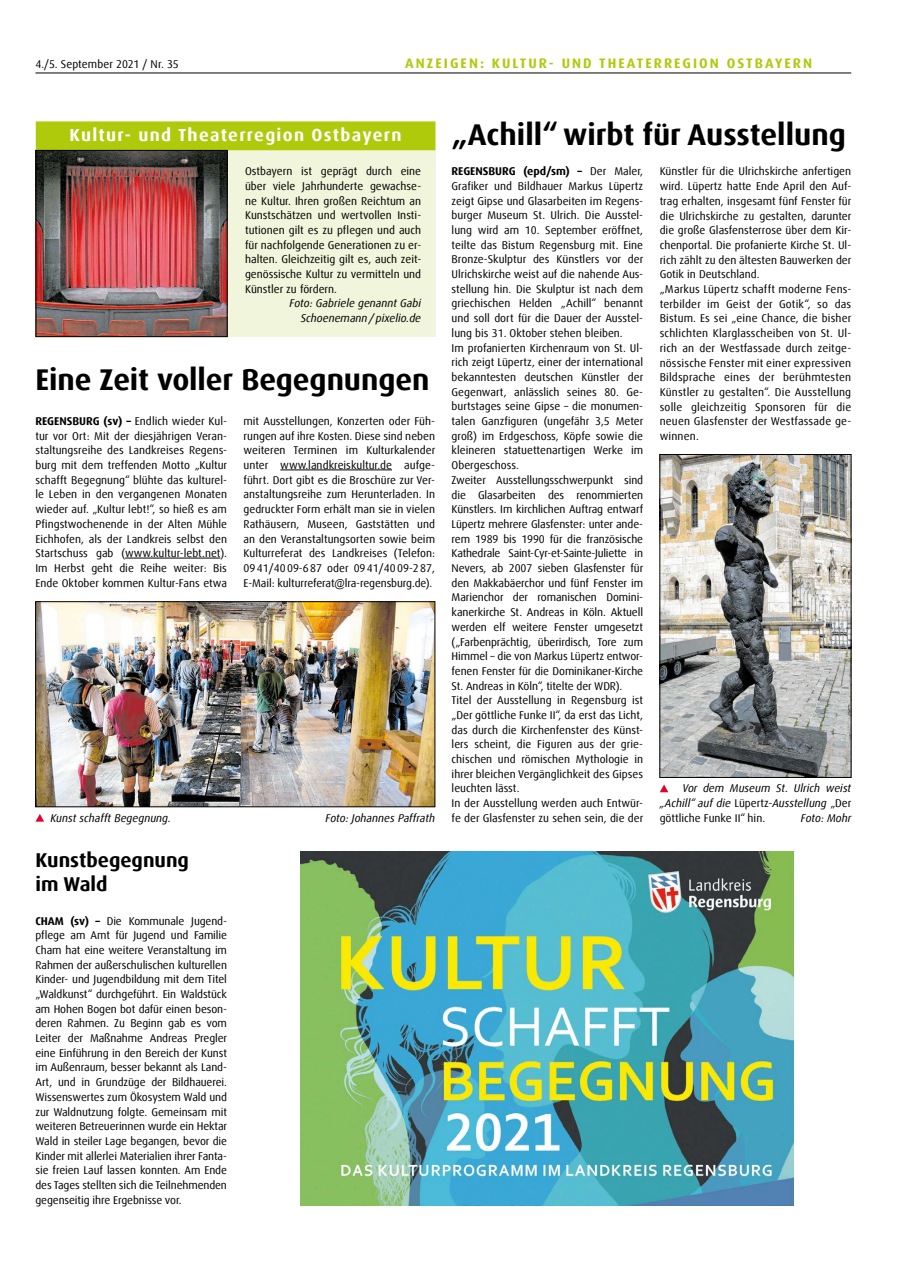
<style>
.page{position:relative;width:908px;height:1276px;background:#fff}
.page>*{position:absolute;margin:0;border:0;box-sizing:border-box;transform-origin:0 0}
.t1{font:700 30px "Dax Offc Pro";color:#000}
.t2{font:700 20px/23.8px "Dax Offc Pro";color:#000}
.t3{font:700 17.5px "Dax Offc Pro";letter-spacing:.075em;color:#fff}
.t4{font:700 13.75px "Dax Offc Pro";letter-spacing:.15em;color:#afca0b}
.t5{font:11.25px/14.8px "Dax Offc Pro";color:#000;text-align:justify}
.t6{font:italic 11.25px/14.8px "Dax Offc Pro";color:#000;text-align:right}
.s1{font-weight:700}
.s2{font-style:normal}
</style>
<div class="page">
<hr style="left:35px;top:73px;width:815px;height:1px;background:#000">
<hr style="left:125px;top:558px;width:95px;height:1px;background:#000">
<hr style="left:280px;top:469px;width:112px;height:1px;background:#000">
<img style="left:37px;top:603px;width:396px;height:202px">
<div style="left:35px;top:601px;width:400px;height:206px;border:1px solid #000"></div>
<svg style="left:36px;top:814px;width:8px;height:7px"></svg>
<img style="left:300px;top:851px;width:493px;height:354px">
<div style="left:36px;top:121px;width:399px;height:216px;background:#f1f5db"></div>
<div style="left:36px;top:121px;width:399px;height:29px;background:#afca0b"></div>
<img style="left:38px;top:152px;width:187px;height:183px">
<div style="left:36px;top:150px;width:191px;height:187px;border:1px solid #000"></div>
<img style="left:661px;top:456px;width:187px;height:319px">
<div style="left:659px;top:454px;width:191px;height:323px;border:1px solid #000"></div>
<svg style="left:660px;top:784px;width:8px;height:8px"></svg>
<p class="t5" style="left:35px;top:56px;width:145px">4./5. September 2021 / Nr. 35</p>
<p class="t4" style="left:405px;top:54px;width:408px">ANZEIGEN: KULTUR- UND THEATERREGION OSTBAYERN</p>
<h3 class="t3" style="left:69px;top:123px;width:333px">Kultur- und Theaterregion Ostbayern</h3>
<p class="t5" style="left:245px;top:164px;width:177px">Ostbayern ist geprägt durch eine über viele Jahrhunderte gewachse&shy;ne Kultur. Ihren großen Reichtum an Kunstschätzen und wertvollen Insti&shy;tutionen gilt es zu pflegen und auch für nachfolgende Generationen zu er&shy;halten. Gleichzeitig gilt es, auch zeit&shy;genössische Kultur zu vermitteln und Künstler zu fördern.</p>
<p class="t6" style="left:289px;top:296px;width:133px">Foto: Gabriele genannt Gabi<br>Schoenemann/pixelio.de</p>
<h1 class="t1" style="left:35px;top:360px;width:395px">Eine Zeit voller Begegnungen</h1>
<p class="t5" style="left:35px;top:414px;width:193px"><span class="s1">REGENSBURG (sv) –</span> Endlich wieder Kul&shy;tur vor Ort: Mit der diesjährigen Veran&shy;staltungsreihe des Landkreises Regens&shy;burg mit dem treffenden Motto „Kultur schafft Begegnung“ blühte das kulturel&shy;le Leben in den vergangenen Monaten wieder auf. „Kultur lebt!“, so hieß es am Pfingstwochenende in der Alten Mühle Eichhofen, als der Landkreis selbst den Startschuss gab (www.kultur-lebt.net).<br>Im Herbst geht die Reihe weiter: Bis Ende Oktober kommen Kultur-Fans etwa</p>
<p class="t5" style="left:243px;top:414px;width:193px">mit Ausstellungen, Konzerten oder Füh&shy;rungen auf ihre Kosten. Diese sind neben weiteren Terminen im Kulturkalender unter www.landkreiskultur.de aufge&shy;führt. Dort gibt es die Broschüre zur Ver&shy;anstaltungsreihe zum Herunterladen. In gedruckter Form erhält man sie in vielen Rathäusern, Museen, Gaststätten und an den Veranstaltungsorten sowie beim Kulturreferat des Landkreises (Telefon:<br>0941/4009-687 oder 0941/4009-287, E-Mail: kulturreferat@lra-regensburg.de).</p>
<p class="t6" style="left:50px;top:810px;width:122px">Kunst schafft Begegnung.</p>
<p class="t6" style="left:325px;top:810px;width:111px">Foto: Johannes Paffrath</p>
<h2 class="t2" style="left:35px;top:848px;width:155px">Kunstbegegnung im Wald</h2>
<p class="t5" style="left:35px;top:913px;width:193px"><span class="s1">CHAM (sv) –</span> Die Kommunale Jugend&shy;pflege am Amt für Jugend und Familie Cham hat eine weitere Veranstaltung im Rahmen der außerschulischen kulturellen Kinder- und Jugendbildung mit dem Titel „Waldkunst“ durchgeführt. Ein Waldstück am Hohen Bogen bot dafür einen beson&shy;deren Rahmen. Zu Beginn gab es vom Leiter der Maßnahme Andreas Pregler eine Einführung in den Bereich der Kunst im Außenraum, besser bekannt als Land-Art, und in Grundzüge der Bildhauerei.<br>Wissenswertes zum Ökosystem Wald und zur Waldnutzung folgte. Gemeinsam mit weiteren Betreuerinnen wurde ein Hektar Wald in steiler Lage begangen, bevor die Kinder mit allerlei Materialien ihrer Fanta&shy;sie freien Lauf lassen konnten. Am Ende des Tages stellten sich die Teilnehmenden gegenseitig ihre Ergebnisse vor.</p>
<h1 class="t1" style="left:451px;top:116px;width:395px">„Achill“ wirbt für Ausstellung</h1>
<p class="t5" style="left:451px;top:164px;width:193px;text-align:left"><span class="s1">REGENSBURG (epd/sm) –</span> Der Maler, Grafiker und Bildhauer Markus Lüpertz zeigt Gipse und Glasarbeiten im Regens&shy;burger Museum St. Ulrich. Die Ausstel&shy;lung wird am 10. September eröffnet, teilte das Bistum Regensburg mit. Eine Bronze-Skulptur des Künstlers vor der Ulrichskirche weist auf die nahende Aus&shy;stellung hin. Die Skulptur ist nach dem griechischen Helden „Achill“ benannt und soll dort für die Dauer der Ausstel&shy;lung bis 31. Oktober stehen bleiben.<br>Im profanierten Kirchenraum von St. Ul&shy;rich zeigt Lüpertz, einer der international bekanntesten deutschen Künstler der Gegenwart, anlässlich seines 80. Ge&shy;burtstages seine Gipse – die monumen&shy;talen Ganzfiguren (ungefähr 3,5 Meter groß) im Erdgeschoss, Köpfe sowie die kleineren statuettenartigen Werke im Obergeschoss.<br>Zweiter Ausstellungsschwerpunkt sind die Glasarbeiten des renommierten Künstlers. Im kirchlichen Auftrag entwarf Lüpertz mehrere Glasfenster: unter ande&shy;rem 1989 bis 1990 für die französische Kathedrale Saint-Cyr-et-Sainte-Juliette in Nevers, ab 2007 sieben Glasfenster für den Makkabäerchor und fünf Fenster im Marienchor der romanischen Domini&shy;kanerkirche St. Andreas in Köln. Aktuell werden elf weitere Fenster umgesetzt („Farbenprächtig, überirdisch, Tore zum Himmel – die von Markus Lüpertz entwor&shy;fenen Fenster für die Dominikaner-Kirche St. Andreas in Köln“, titelte der WDR).<br>Titel der Ausstellung in Regensburg ist „Der göttliche Funke II“, da erst das Licht, das durch die Kirchenfenster des Künst&shy;lers scheint, die Figuren aus der grie&shy;chischen und römischen Mythologie in ihrer bleichen Vergänglichkeit des Gipses leuchten lässt.<br>In der Ausstellung werden auch Entwür&shy;fe der Glasfenster zu sehen sein, die der</p>
<p class="t5" style="left:659px;top:164px;width:193px;text-align:left">Künstler für die Ulrichskirche anfertigen wird. Lüpertz hatte Ende April den Auf&shy;trag erhalten, insgesamt fünf Fenster für die Ulrichskirche zu gestalten, darunter die große Glasfensterrose über dem Kir&shy;chenportal. Die profanierte Kirche St. Ul&shy;rich zählt zu den ältesten Bauwerken der Gotik in Deutschland.<br>„Markus Lüpertz schafft moderne Fens&shy;terbilder im Geist der Gotik“, so das Bistum. Es sei „eine Chance, die bisher schlichten Klarglasscheiben von St. Ul&shy;rich an der Westfassade durch zeitge&shy;nössische Fenster mit einer expressiven Bildsprache eines der berühmtesten Künstler zu gestalten“. Die Ausstellung solle gleichzeitig Sponsoren für die neuen Glasfenster der Westfassade ge&shy;winnen.</p>
<p class="t6" style="left:659px;top:781px;width:193px;text-align:justify;text-indent:23px">Vor dem Museum St. Ulrich weist „Achill“ auf die <span class="s2">Lüpertz-</span>Ausstellung <span class="s2">„Der göttliche Funke II“ hin.</span></p>
<p class="t6" style="left:800px;top:810px;width:52px">Foto: Mohr</p>
</div>
